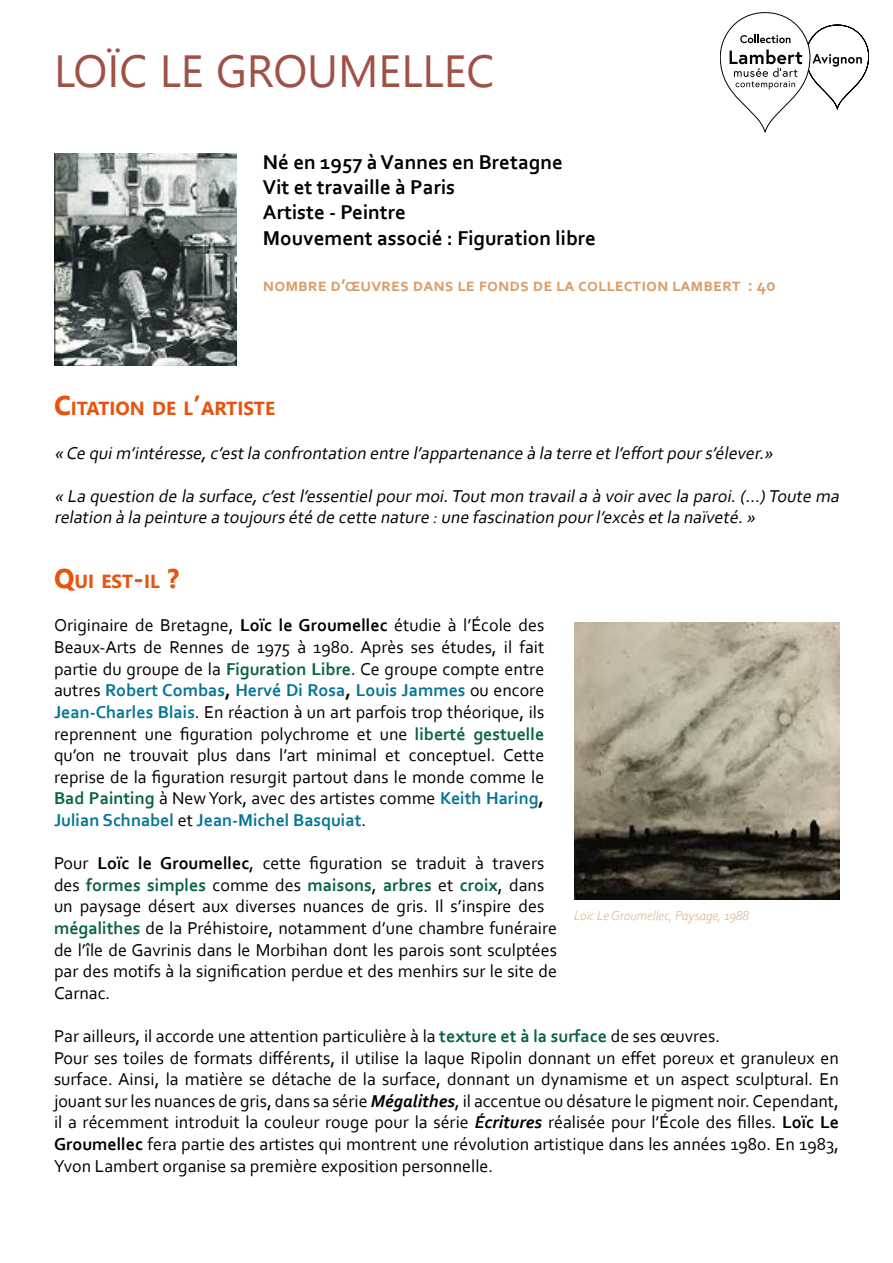
<style>
.page{position:relative;width:893px;height:1263px;background:#fff}
.page>*{position:absolute;margin:0;border:0;box-sizing:border-box;transform-origin:0 0}
.t1{font:45px "Nirmala UI";color:#a05145}
.t2{font:700 21px/25.2px "Corbel";color:#000}
.t3{font:700 18.9px "Nirmala UI";color:#e8530e}
.t4{font:18px/21.6px "Corbel";color:#000}
.t5{font:italic 18px/21.6px "Corbel";color:#000}
.t6{font:700 18px "Corbel";color:#d99d69}
.t7{font:italic 300 13.5px "Corbel";color:#d99d69}
.s1{font-size:27px}
.s2{font-weight:700}
.s3{font-weight:700;color:#096244}
.s4{font-weight:700;color:#067594}
.s5{font-weight:700;font-style:italic}
</style>
<div class="page">
<svg style="left:730px;top:24px;width:139px;height:86px"></svg>
<img style="left:54px;top:153px;width:182px;height:212px">
<img style="left:574px;top:623px;width:266px;height:276px">
<h1 class="t1" style="left:54px;top:34px;width:442px">LOÏC LE GROUMELLEC</h1>
<p class="t2" style="left:263px;top:149px;width:334px">Né en 1957 à Vannes en Bretagne<br>Vit et travaille à Paris<br>Artiste - Peintre<br>Mouvement associé : Figuration libre</p>
<p class="t6" style="left:263px;top:274px;width:514px">nombre d’œuvres dans le fonds de la collection lambert : 40</p>
<p class="t3" style="left:54px;top:393px;width:223px"><span class="s1">C</span>ITATION DE L<span class="s1">’</span>ARTISTE</p>
<p class="t5" style="left:54px;top:441px;width:724px">« Ce quim’intéresse,c’estla confrontation entre l’appartenance à la terre etl’effortpours’élever.»</p>
<p class="t5" style="left:54px;top:485px;width:790px">« La question de la surface,c’estl’essentielpourmoi.Toutmon travaila à voiravec la paroi.(…)Toute ma relation à la peinture a toujours été de cette nature :une fascination pourl’excès etla naïveté.»</p>
<p class="t3" style="left:54px;top:565px;width:127px"><span class="s1">Q</span>UI EST<span class="s1">-</span>IL <span class="s1">?</span></p>
<p class="t4" style="left:54px;top:614px;width:492px;text-align:justify">Originaire de Bretagne, <span class="s2">Loïc le Groumellec</span> étudie à l’École des Beaux-Arts de Rennes de 1975 à 1980. Après ses études, il fait partie du groupe de la <span class="s3">Figuration Libre</span>. Ce groupe compte entre autres <span class="s4">Robert Combas</span><span class="s2">,</span> <span class="s4">Hervé Di Rosa</span><span class="s2">,</span> <span class="s4">Louis Jammes</span> ou encore <span class="s4">Jean-Charles Blais</span>. En réaction à un art parfois trop théorique, ils reprennent une figuration polychrome et une <span class="s3">liberté gestuelle </span>qu’on ne trouvait plus dans l’art minimal et conceptuel. Cette reprise de la figuration resurgit partout dans le monde comme le <span class="s3">Bad Painting</span> à New York, avec des artistes comme <span class="s4">Keith Haring</span><span class="s2">, </span><span class="s4">Julian Schnabel</span> et <span class="s4">Jean-Michel Basquiat</span>.</p>
<p class="t4" style="left:54px;top:852px;width:505px">Pour <span class="s2">Loïc le Groumellec</span>, cette figuration se traduit à travers des <span class="s3">formes simples</span> comme des <span class="s3">maisons</span>, <span class="s3">arbres</span> et <span class="s3">croix</span>, dans un paysage désert aux diverses nuances de gris. Il s’inspire des <span class="s3">mégalithes</span> de la Préhistoire, notamment d’une chambre funéraire de l’île de Gavrinis dans le Morbihan dont les parois sont sculptées par des motifs à la signification perdue et des menhirs sur le site de Carnac.</p>
<p class="t4" style="left:54px;top:1025px;width:786px">Par ailleurs, il accorde une attention particulière à la <span class="s3">texture et à la surface</span> de ses œuvres.<br>Pour ses toiles de formats différents, il utilise la laque Ripolin donnant un effet poreux et granuleux en surface. Ainsi, la matière se détache de la surface, donnant un dynamisme et un aspect sculptural. En jouant sur les nuances de gris, dans sa série <span class="s5">Mégalithes</span>, il accentue ou désature le pigment noir. Cependant, il a récemment introduit la couleur rouge pour la série <span class="s5">Écritures</span> réalisée pour l’École des filles. <span class="s2">Loïc Le Groumellec</span> fera partie des artistes qui montrent une révolution artistique dans les années 1980. En 1983, Yvon Lambert organise sa première exposition personnelle.</p>
<p class="t7" style="left:574px;top:907px;width:176px">Loïc Le Groumellec, Paysage, 1988</p>
</div>
